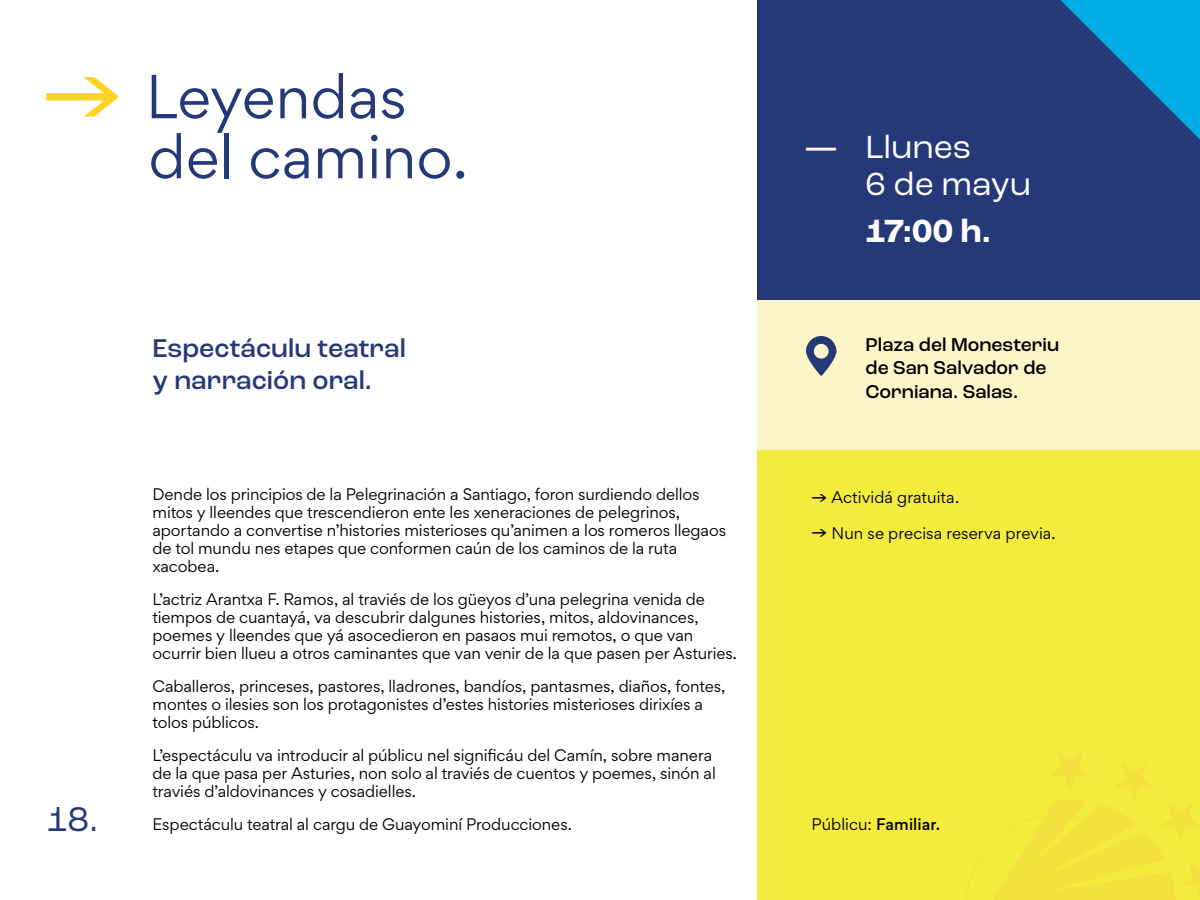
<style>
.page{position:relative;width:1200px;height:900px;background:#fff}
.page>*{position:absolute;margin:0;border:0;box-sizing:border-box;transform-origin:0 0}
.t1{font:107.1px "Baguede";color:#fcd424}
.t2{font:55.5px/60px "Gordita";color:#253979}
.t3{font:49.5px "Roc Grotesk";color:#fff}
.t4{font:36px "Roc Grotesk";color:#253979}
.t5{font:33.6px/36.8px "Roc Grotesk";color:#fff}
.t6{font:700 33.6px "Roc Grotesk";color:#fff}
.t7{font:500 27px/32.2px "Roc Grotesk";color:#253979}
.t8{font:500 19.5px/23.4px "Roc Grotesk";color:#000001}
.t9{font:15px/18px "Gordita";letter-spacing:-.005em;color:#000001}
.t10{font:500 15px "Gordita";letter-spacing:.005em;color:#000001}
.s1{font-weight:400}
.s2{font-family:"Baguede";font-size:21px}
</style>
<div class="page">
<div style="left:758px;top:0;width:442px;height:455px;background:#253979"></div>
<div style="left:758px;top:300px;width:442px;height:442px;background:#fbf5c8"></div>
<div style="left:758px;top:450px;width:442px;height:450px;background:#f3ec3c"></div>
<svg style="left:806px;top:336px;width:30px;height:40px"></svg>
<svg style="left:1061px;top:0;width:139px;height:140px"></svg>
<h1 class="t1" style="left:42px;top:45px;width:83px">→</h1>
<h2 class="t2" style="left:146px;top:66px;width:324px">Leyendas del camino.</h2>
<h3 class="t3" style="left:806px;top:96px;width:31px">_</h3>
<h3 class="t5" style="left:865px;top:129px;width:167px">Llunes<br>6 de mayu</h3>
<h3 class="t6" style="left:865px;top:210px;width:127px">17:00 h.</h3>
<h3 class="t4" style="left:47px;top:797px;width:53px">18.</h3>
<h3 class="t7" style="left:153px;top:332px;width:255px">Espectáculu teatral y narración oral.</h3>
<h3 class="t8" style="left:866px;top:333px;width:195px">Plaza del Monesteriu de San Salvador de<br>Corniana. Salas.</h3>
<p class="t9" style="left:153px;top:485px;width:575px">Dende los principios de la Pelegrinación a Santiago, foron surdiendo dellos mitos y lleendes que trescendieron ente les xeneraciones de pelegrinos, aportando a convertise n’histories misterioses qu’animen a los romeros llegaos de tol mundu nes etapes que conformen caún de los caminos de la ruta xacobea.</p>
<p class="t9" style="left:153px;top:590px;width:586px">L’actriz Arantxa F. Ramos, al traviés de los güeyos d’una pelegrina venida de tiempos de cuantayá, va descubrir dalgunes histories, mitos, aldovinances, poemes y lleendes que yá asocedieron en pasaos mui remotos, o que van ocurrir bien llueu a otros caminantes que van venir de la que pasen per Asturies.</p>
<p class="t9" style="left:153px;top:677px;width:575px">Caballeros, princeses, pastores, lladrones, bandíos, pantasmes, diaños, fontes, montes o ilesies son los protagonistes d’estes histories misterioses dirixíes a tolos públicos.</p>
<p class="t9" style="left:153px;top:746px;width:565px">L’espectáculu va introducir al públicu nel significáu del Camín, sobre manera de la que pasa per Asturies, non solo al traviés de cuentos y poemes, sinón al traviés d’aldovinances y cosadielles.</p>
<p class="t9" style="left:153px;top:815px;width:421px">Espectáculu teatral al cargu de Guayominí Producciones.</p>
<p class="t10" style="left:811px;top:813px;width:130px"><span class="s1">Públicu:</span> Familiar.</p>
<p class="t9" style="left:812px;top:488px;width:149px"><span class="s2">→</span> Actividá gratuita.</p>
<p class="t9" style="left:812px;top:524px;width:246px"><span class="s2">→</span> Nun se precisa reserva previa.</p>
</div>
